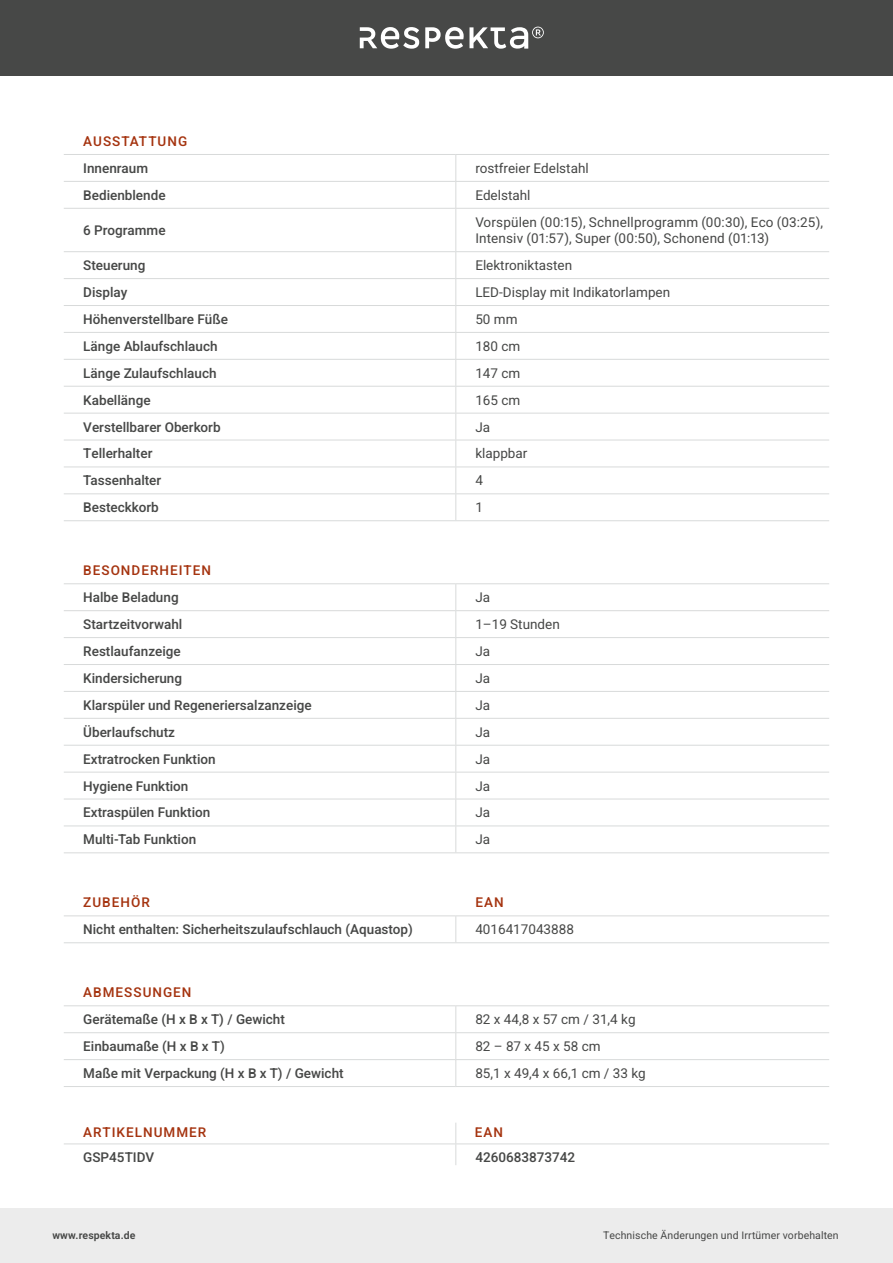
<style>
.page{position:relative;width:893px;height:1263px;background:#fff}
.page>*{position:absolute;margin:0;border:0;box-sizing:border-box;transform-origin:0 0}
.t1{font:500 13.5px "Heebo";color:#474847}
.t2{font:13.5px/16.5px "Heebo";color:#474847}
.t3{font:500 13.5px "Heebo";letter-spacing:.075em;color:#a53410}
.t4{font:10.5px "Heebo";letter-spacing:.01em;color:#474847}
.t5{font:600 10.5px "Heebo";letter-spacing:.01em;color:#474847}
</style>
<div class="page">
<div style="left:0;top:1208px;width:893px;height:55px;background:#ececec"></div>
<div style="left:0;top:0;width:893px;height:75px;background:#474847"></div>
<svg style="left:360px;top:27px;width:59px;height:22px"></svg>
<svg style="left:425px;top:27px;width:119px;height:22px"></svg>
<svg style="left:455px;top:155px;width:1px;height:53px"></svg>
<hr style="left:455px;top:209px;width:1px;height:42px;background:#d8dada">
<svg style="left:455px;top:252px;width:1px;height:268px"></svg>
<hr style="left:64px;top:251px;width:392px;height:1px;background:#d8dada">
<hr style="left:456px;top:251px;width:373px;height:1px;background:#d8dada">
<hr style="left:64px;top:278px;width:392px;height:1px;background:#d8dada">
<hr style="left:456px;top:278px;width:373px;height:1px;background:#d8dada">
<hr style="left:64px;top:154px;width:392px;height:1px;background:#d8dada">
<hr style="left:456px;top:154px;width:373px;height:1px;background:#d8dada">
<hr style="left:64px;top:181px;width:392px;height:1px;background:#d8dada">
<hr style="left:456px;top:181px;width:373px;height:1px;background:#d8dada">
<hr style="left:64px;top:208px;width:392px;height:1px;background:#d8dada">
<hr style="left:456px;top:208px;width:373px;height:1px;background:#d8dada">
<hr style="left:64px;top:305px;width:392px;height:1px;background:#d8dada">
<hr style="left:456px;top:305px;width:373px;height:1px;background:#d8dada">
<hr style="left:64px;top:332px;width:392px;height:1px;background:#d8dada">
<hr style="left:456px;top:332px;width:373px;height:1px;background:#d8dada">
<hr style="left:64px;top:359px;width:392px;height:1px;background:#d8dada">
<hr style="left:456px;top:359px;width:373px;height:1px;background:#d8dada">
<hr style="left:64px;top:386px;width:392px;height:1px;background:#d8dada">
<hr style="left:456px;top:386px;width:373px;height:1px;background:#d8dada">
<hr style="left:64px;top:413px;width:392px;height:1px;background:#d8dada">
<hr style="left:456px;top:413px;width:373px;height:1px;background:#d8dada">
<hr style="left:64px;top:440px;width:392px;height:1px;background:#d8dada">
<hr style="left:456px;top:440px;width:373px;height:1px;background:#d8dada">
<hr style="left:64px;top:467px;width:392px;height:1px;background:#d8dada">
<hr style="left:456px;top:467px;width:373px;height:1px;background:#d8dada">
<hr style="left:64px;top:493px;width:392px;height:1px;background:#d8dada">
<hr style="left:456px;top:493px;width:373px;height:1px;background:#d8dada">
<hr style="left:64px;top:520px;width:392px;height:1px;background:#d8dada">
<hr style="left:456px;top:520px;width:373px;height:1px;background:#d8dada">
<svg style="left:455px;top:584px;width:1px;height:268px"></svg>
<hr style="left:64px;top:637px;width:392px;height:1px;background:#d8dada">
<hr style="left:456px;top:637px;width:373px;height:1px;background:#d8dada">
<hr style="left:64px;top:664px;width:392px;height:1px;background:#d8dada">
<hr style="left:456px;top:664px;width:373px;height:1px;background:#d8dada">
<hr style="left:64px;top:583px;width:392px;height:1px;background:#d8dada">
<hr style="left:456px;top:583px;width:373px;height:1px;background:#d8dada">
<hr style="left:64px;top:610px;width:392px;height:1px;background:#d8dada">
<hr style="left:456px;top:610px;width:373px;height:1px;background:#d8dada">
<hr style="left:64px;top:691px;width:392px;height:1px;background:#d8dada">
<hr style="left:456px;top:691px;width:373px;height:1px;background:#d8dada">
<hr style="left:64px;top:718px;width:392px;height:1px;background:#d8dada">
<hr style="left:456px;top:718px;width:373px;height:1px;background:#d8dada">
<hr style="left:64px;top:745px;width:392px;height:1px;background:#d8dada">
<hr style="left:456px;top:745px;width:373px;height:1px;background:#d8dada">
<hr style="left:64px;top:772px;width:392px;height:1px;background:#d8dada">
<hr style="left:456px;top:772px;width:373px;height:1px;background:#d8dada">
<hr style="left:64px;top:799px;width:392px;height:1px;background:#d8dada">
<hr style="left:456px;top:799px;width:373px;height:1px;background:#d8dada">
<hr style="left:64px;top:825px;width:392px;height:1px;background:#d8dada">
<hr style="left:456px;top:825px;width:373px;height:1px;background:#d8dada">
<hr style="left:64px;top:852px;width:392px;height:1px;background:#d8dada">
<hr style="left:456px;top:852px;width:373px;height:1px;background:#d8dada">
<hr style="left:64px;top:1005px;width:392px;height:1px;background:#d8dada">
<hr style="left:456px;top:1005px;width:373px;height:1px;background:#d8dada">
<svg style="left:455px;top:1006px;width:1px;height:80px"></svg>
<hr style="left:64px;top:1032px;width:392px;height:1px;background:#d8dada">
<hr style="left:456px;top:1032px;width:373px;height:1px;background:#d8dada">
<hr style="left:64px;top:1059px;width:392px;height:1px;background:#d8dada">
<hr style="left:456px;top:1059px;width:373px;height:1px;background:#d8dada">
<hr style="left:64px;top:1086px;width:392px;height:1px;background:#d8dada">
<hr style="left:456px;top:1086px;width:373px;height:1px;background:#d8dada">
<svg style="left:455px;top:1123px;width:1px;height:42px"></svg>
<hr style="left:64px;top:1143px;width:392px;height:1px;background:#d8dada">
<hr style="left:456px;top:1143px;width:373px;height:1px;background:#d8dada">
<svg style="left:455px;top:916px;width:1px;height:26px"></svg>
<hr style="left:64px;top:915px;width:392px;height:1px;background:#d8dada">
<hr style="left:456px;top:915px;width:373px;height:1px;background:#d8dada">
<hr style="left:64px;top:942px;width:392px;height:1px;background:#d8dada">
<hr style="left:456px;top:942px;width:373px;height:1px;background:#d8dada">
<p class="t3" style="left:83px;top:132px;width:105px">AUSSTATTUNG</p>
<p class="t1" style="left:83px;top:159px;width:66px">Innenraum</p>
<p class="t2" style="left:475px;top:160px;width:115px">rostfreier Edelstahl</p>
<p class="t1" style="left:83px;top:186px;width:84px">Bedienblende</p>
<p class="t2" style="left:475px;top:187px;width:57px">Edelstahl</p>
<p class="t1" style="left:83px;top:221px;width:84px">6 Programme</p>
<p class="t2" style="left:475px;top:214px;width:349px">Vorspülen (00:15), Schnellprogramm (00:30), Eco (03:25),<br>Intensiv (01:57), Super (00:50), Schonend (01:13)</p>
<p class="t1" style="left:83px;top:256px;width:64px">Steuerung</p>
<p class="t2" style="left:475px;top:257px;width:98px">Elektroniktasten</p>
<p class="t1" style="left:83px;top:283px;width:46px">Display</p>
<p class="t2" style="left:475px;top:284px;width:196px">LED-Display mit Indikatorlampen</p>
<p class="t1" style="left:83px;top:310px;width:146px">Höhenverstellbare Füße</p>
<p class="t2" style="left:475px;top:311px;width:44px">50 mm</p>
<p class="t1" style="left:83px;top:337px;width:136px">Länge Ablaufschlauch</p>
<p class="t2" style="left:475px;top:338px;width:47px">180 cm</p>
<p class="t1" style="left:83px;top:364px;width:135px">Länge Zulaufschlauch</p>
<p class="t2" style="left:475px;top:365px;width:47px">147 cm</p>
<p class="t1" style="left:83px;top:390px;width:69px">Kabellänge</p>
<p class="t2" style="left:475px;top:392px;width:47px">165 cm</p>
<p class="t1" style="left:83px;top:417px;width:139px">Verstellbarer Oberkorb</p>
<p class="t2" style="left:475px;top:418px;width:16px">Ja</p>
<p class="t1" style="left:83px;top:444px;width:71px">Tellerhalter</p>
<p class="t2" style="left:475px;top:445px;width:54px">klappbar</p>
<p class="t1" style="left:83px;top:471px;width:80px">Tassenhalter</p>
<p class="t2" style="left:475px;top:472px;width:9px">4</p>
<p class="t1" style="left:83px;top:498px;width:77px">Besteckkorb</p>
<p class="t2" style="left:475px;top:499px;width:9px">1</p>
<p class="t3" style="left:83px;top:561px;width:129px">BESONDERHEITEN</p>
<p class="t1" style="left:83px;top:588px;width:97px">Halbe Beladung</p>
<p class="t2" style="left:475px;top:589px;width:16px">Ja</p>
<p class="t1" style="left:83px;top:615px;width:101px">Startzeitvorwahl</p>
<p class="t2" style="left:475px;top:616px;width:86px">1–19 Stunden</p>
<p class="t1" style="left:83px;top:642px;width:99px">Restlaufanzeige</p>
<p class="t2" style="left:475px;top:643px;width:16px">Ja</p>
<p class="t1" style="left:83px;top:669px;width:100px">Kindersicherung</p>
<p class="t2" style="left:475px;top:670px;width:16px">Ja</p>
<p class="t1" style="left:83px;top:696px;width:230px">Klarspüler und Regeneriersalzanzeige</p>
<p class="t2" style="left:475px;top:697px;width:16px">Ja</p>
<p class="t1" style="left:83px;top:722px;width:93px">Überlaufschutz</p>
<p class="t2" style="left:475px;top:724px;width:16px">Ja</p>
<p class="t1" style="left:83px;top:749px;width:134px">Extratrocken Funktion</p>
<p class="t2" style="left:475px;top:750px;width:16px">Ja</p>
<p class="t1" style="left:83px;top:776px;width:107px">Hygiene Funktion</p>
<p class="t2" style="left:475px;top:777px;width:16px">Ja</p>
<p class="t1" style="left:83px;top:803px;width:129px">Extraspülen Funktion</p>
<p class="t2" style="left:475px;top:804px;width:16px">Ja</p>
<p class="t1" style="left:83px;top:830px;width:114px">Multi-Tab Funktion</p>
<p class="t2" style="left:475px;top:831px;width:16px">Ja</p>
<p class="t3" style="left:83px;top:893px;width:68px">ZUBEHÖR</p>
<p class="t1" style="left:83px;top:920px;width:331px">Nicht enthalten: Sicherheitszulaufschlauch (Aquastop)</p>
<p class="t2" style="left:475px;top:921px;width:100px">4016417043888</p>
<p class="t3" style="left:475px;top:893px;width:30px">EAN</p>
<p class="t3" style="left:83px;top:983px;width:110px">ABMESSUNGEN</p>
<p class="t1" style="left:83px;top:1010px;width:203px">Gerätemaße (H x B x T) / Gewicht</p>
<p class="t2" style="left:475px;top:1011px;width:162px">82 x 44,8 x 57 cm / 31,4 kg</p>
<p class="t1" style="left:83px;top:1037px;width:143px">Einbaumaße (H x B x T)</p>
<p class="t2" style="left:475px;top:1038px;width:127px">82 – 87 x 45 x 58 cm</p>
<p class="t1" style="left:83px;top:1064px;width:262px">Maße mit Verpackung (H x B x T) / Gewicht</p>
<p class="t2" style="left:475px;top:1065px;width:172px">85,1 x 49,4 x 66,1 cm / 33 kg</p>
<p class="t3" style="left:83px;top:1123px;width:125px">ARTIKELNUMMER</p>
<p class="t3" style="left:475px;top:1123px;width:30px">EAN</p>
<p class="t1" style="left:83px;top:1148px;width:72px">GSP45TIDV</p>
<p class="t1" style="left:475px;top:1148px;width:101px">4260683873742</p>
<p class="t5" style="left:52px;top:1228px;width:85px">www.respekta.de</p>
<p class="t4" style="left:603px;top:1228px;width:237px">Technische Änderungen und Irrtümer vorbehalten</p>
</div>
